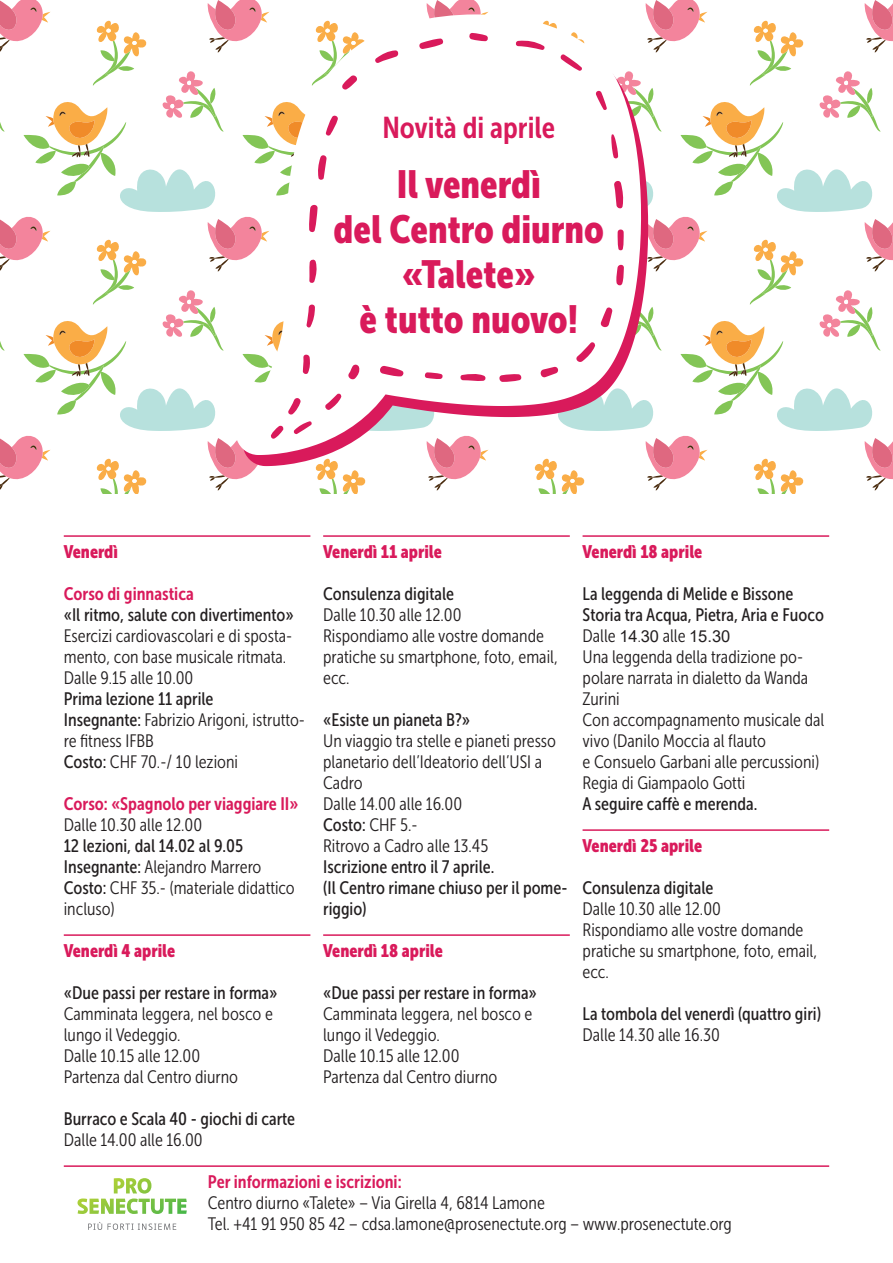
<style>
.page{position:relative;width:893px;height:1263px;background:#fff}
.page>*{position:absolute;margin:0;border:0;box-sizing:border-box;transform-origin:0 0}
.t1{font:39px/45px "Museo Sans Cond 900";color:#d91a5b;text-align:center}
.t2{font:30px "Museo Sans Cond 700";color:#d91a5b}
.t3{font:18px/21px "Museo Sans Cond 300";color:#231f20}
.t4{font:18px/21px "Museo Sans Cond 500";color:#231f20}
.t5{font:18px "Museo Sans Cond 900";color:#d91a5b}
.t6{font:18px "Museo Sans Cond 700";color:#d91a5b}
.s1{font-family:"Museo Sans Cond 500"}
.s2{font-family:"Museo Sans Cond 300"}
.s3{font-family:"Arial";font-size:16.5px}
.s4{font-size:16.5px}
</style>
<div class="page">
<svg style="left:0;top:0;width:893px;height:493px"></svg>
<svg style="left:241px;top:26px;width:412px;height:440px"></svg>
<svg style="left:234px;top:14px;width:412px;height:441px"></svg>
<svg style="left:374px;top:50px;width:25px;height:14px"></svg>
<svg style="left:342px;top:73px;width:17px;height:17px"></svg>
<svg style="left:325px;top:114px;width:14px;height:23px"></svg>
<svg style="left:317px;top:154px;width:10px;height:26px"></svg>
<svg style="left:309px;top:204px;width:9px;height:29px"></svg>
<svg style="left:309px;top:258px;width:8px;height:26px"></svg>
<svg style="left:306px;top:304px;width:9px;height:25px"></svg>
<svg style="left:303px;top:354px;width:7px;height:21px"></svg>
<svg style="left:270px;top:398px;width:43px;height:42px"></svg>
<svg style="left:323px;top:392px;width:19px;height:19px"></svg>
<svg style="left:346px;top:364px;width:14px;height:17px"></svg>
<svg style="left:378px;top:365px;width:27px;height:11px"></svg>
<svg style="left:424px;top:372px;width:20px;height:7px"></svg>
<svg style="left:459px;top:373px;width:27px;height:8px"></svg>
<svg style="left:498px;top:374px;width:25px;height:8px"></svg>
<svg style="left:538px;top:366px;width:22px;height:13px"></svg>
<svg style="left:574px;top:341px;width:22px;height:23px"></svg>
<svg style="left:599px;top:306px;width:14px;height:23px"></svg>
<svg style="left:418px;top:38px;width:26px;height:12px"></svg>
<svg style="left:468px;top:33px;width:21px;height:8px"></svg>
<svg style="left:515px;top:40px;width:31px;height:10px"></svg>
<svg style="left:559px;top:53px;width:24px;height:19px"></svg>
<svg style="left:594px;top:89px;width:13px;height:22px"></svg>
<svg style="left:611px;top:134px;width:7px;height:25px"></svg>
<svg style="left:613px;top:179px;width:11px;height:31px"></svg>
<svg style="left:617px;top:229px;width:7px;height:22px"></svg>
<svg style="left:616px;top:264px;width:8px;height:23px"></svg>
<svg style="left:77px;top:1178px;width:110px;height:36px"></svg>
<svg style="left:88px;top:1222px;width:14px;height:8px"></svg>
<svg style="left:108px;top:1223px;width:68px;height:7px"></svg>
<hr style="left:64px;top:535px;width:246px;height:2px;background:#d91a5b">
<hr style="left:64px;top:934px;width:246px;height:2px;background:#d91a5b">
<hr style="left:323px;top:535px;width:247px;height:2px;background:#d91a5b">
<hr style="left:323px;top:934px;width:247px;height:2px;background:#d91a5b">
<hr style="left:583px;top:535px;width:246px;height:2px;background:#d91a5b">
<hr style="left:583px;top:829px;width:246px;height:2px;background:#d91a5b">
<hr style="left:64px;top:1165px;width:765px;height:2px;background:#d91a5b">
<h2 class="t2" style="left:382px;top:111px;width:174px">Novità di aprile</h2>
<h1 class="t1" style="left:334px;top:161px;width:272px">Il venerdì<br>del Centro diurno «Talete»<br>è tutto nuovo!</h1>
<p class="t5" style="left:64px;top:541px;width:56px">Venerdì</p>
<p class="t6" style="left:64px;top:584px;width:131px">Corso di ginnastica</p>
<p class="t4" style="left:64px;top:604px;width:232px">«Il ritmo, salute con divertimento»</p>
<p class="t3" style="left:64px;top:625px;width:230px">Esercizi cardiovascolari e di sposta&shy;mento, con base musicale ritmata.<br>Dalle 9.15 alle 10.00</p>
<p class="t4" style="left:64px;top:688px;width:151px">Prima lezione 11 aprile</p>
<p class="t3" style="left:64px;top:710px;width:243px"><span class="s1">Insegnante:</span> Fabrizio Arigoni, istrutto&shy;re fitness IFBB<br><span class="s1">Costo:</span> CHF 70.-/ 10 lezioni</p>
<p class="t6" style="left:64px;top:794px;width:236px">Corso: «Spagnolo per viaggiare II»</p>
<p class="t3" style="left:64px;top:815px;width:140px">Dalle 10.30 alle 12.00</p>
<p class="t4" style="left:64px;top:835px;width:181px">12 lezioni, dal 14.02 al 9.05</p>
<p class="t3" style="left:64px;top:857px;width:233px"><span class="s1">Insegnante:</span> Alejandro Marrero<br><span class="s1">Costo:</span> CHF 35.- (materiale didattico incluso)</p>
<p class="t5" style="left:64px;top:941px;width:113px">Venerdì 4 aprile</p>
<p class="t4" style="left:64px;top:982px;width:215px">«Due passi per restare in forma»</p>
<p class="t3" style="left:64px;top:1004px;width:211px">Camminata leggera, nel bosco e lungo il Vedeggio.<br>Dalle 10.15 alle 12.00<br>Partenza dal Centro diurno</p>
<p class="t4" style="left:64px;top:1108px;width:233px">Burraco e Scala 40 - giochi di carte</p>
<p class="t3" style="left:64px;top:1130px;width:141px">Dalle 14.00 alle 16.00</p>
<p class="t5" style="left:323px;top:541px;width:120px">Venerdì 11 aprile</p>
<p class="t4" style="left:323px;top:583px;width:132px">Consulenza digitale</p>
<p class="t3" style="left:323px;top:604px;width:236px">Dalle 10.30 alle 12.00<br>Rispondiamo alle vostre domande pratiche su smartphone, foto, email, ecc.</p>
<p class="t4" style="left:323px;top:709px;width:149px">«Esiste un pianeta B?»</p>
<p class="t3" style="left:323px;top:730px;width:234px">Un viaggio tra stelle e pianeti presso planetario dell’Ideatorio dell’USI a<br>Cadro<br>Dalle 14.00 alle 16.00</p>
<p class="t4" style="left:323px;top:814px;width:96px">Costo: <span class="s2">CHF 5.-</span></p>
<p class="t3" style="left:323px;top:836px;width:167px">Ritrovo a Cadro alle 13.45</p>
<p class="t4" style="left:323px;top:856px;width:246px">Iscrizione entro il 7 aprile.<br>(Il Centro rimane chiuso per il pome&shy;riggio)</p>
<p class="t5" style="left:323px;top:941px;width:121px">Venerdì 18 aprile</p>
<p class="t4" style="left:323px;top:982px;width:215px">«Due passi per restare in forma»</p>
<p class="t3" style="left:323px;top:1004px;width:211px">Camminata leggera, nel bosco e lungo il Vedeggio.<br>Dalle 10.15 alle 12.00<br>Partenza dal Centro diurno</p>
<p class="t5" style="left:583px;top:541px;width:121px">Venerdì 18 aprile</p>
<p class="t4" style="left:583px;top:583px;width:243px">La leggenda di Melide e Bissone<br>Storia tra Acqua, Pietra, Aria e Fuoco</p>
<p class="t3" style="left:583px;top:626px;width:243px">Dalle <span class="s3">14</span><span class="s4">.</span><span class="s3">30</span> alle <span class="s3">15.30<br></span>Una leggenda della tradizione po&shy;polare narrata in dialetto da Wanda<br>Zurini<br>Con accompagnamento musicale dal vivo (Danilo Moccia al flauto<br>e Consuelo Garbani alle percussioni)<br>Regia di Giampaolo Gotti</p>
<p class="t4" style="left:583px;top:793px;width:176px">A seguire caffè e merenda.</p>
<p class="t5" style="left:583px;top:836px;width:121px">Venerdì 25 aprile</p>
<p class="t4" style="left:583px;top:877px;width:132px">Consulenza digitale</p>
<p class="t3" style="left:583px;top:899px;width:236px">Dalle 10.30 alle 12.00<br>Rispondiamo alle vostre domande pratiche su smartphone, foto, email, ecc.</p>
<p class="t4" style="left:583px;top:1003px;width:240px">La tombola del venerdì (quattro giri)</p>
<p class="t3" style="left:583px;top:1025px;width:139px">Dalle 14.30 alle 16.30</p>
<p class="t6" style="left:208px;top:1172px;width:195px">Per informazioni e iscrizioni:</p>
<p class="t3" style="left:208px;top:1192px;width:525px">Centro diurno «Talete» – Via Girella 4, 6814 Lamone<br>Tel. +41 91 950 85 42 – cdsa.lamone@prosenectute.org – www.prosenectute.org</p>
</div>
